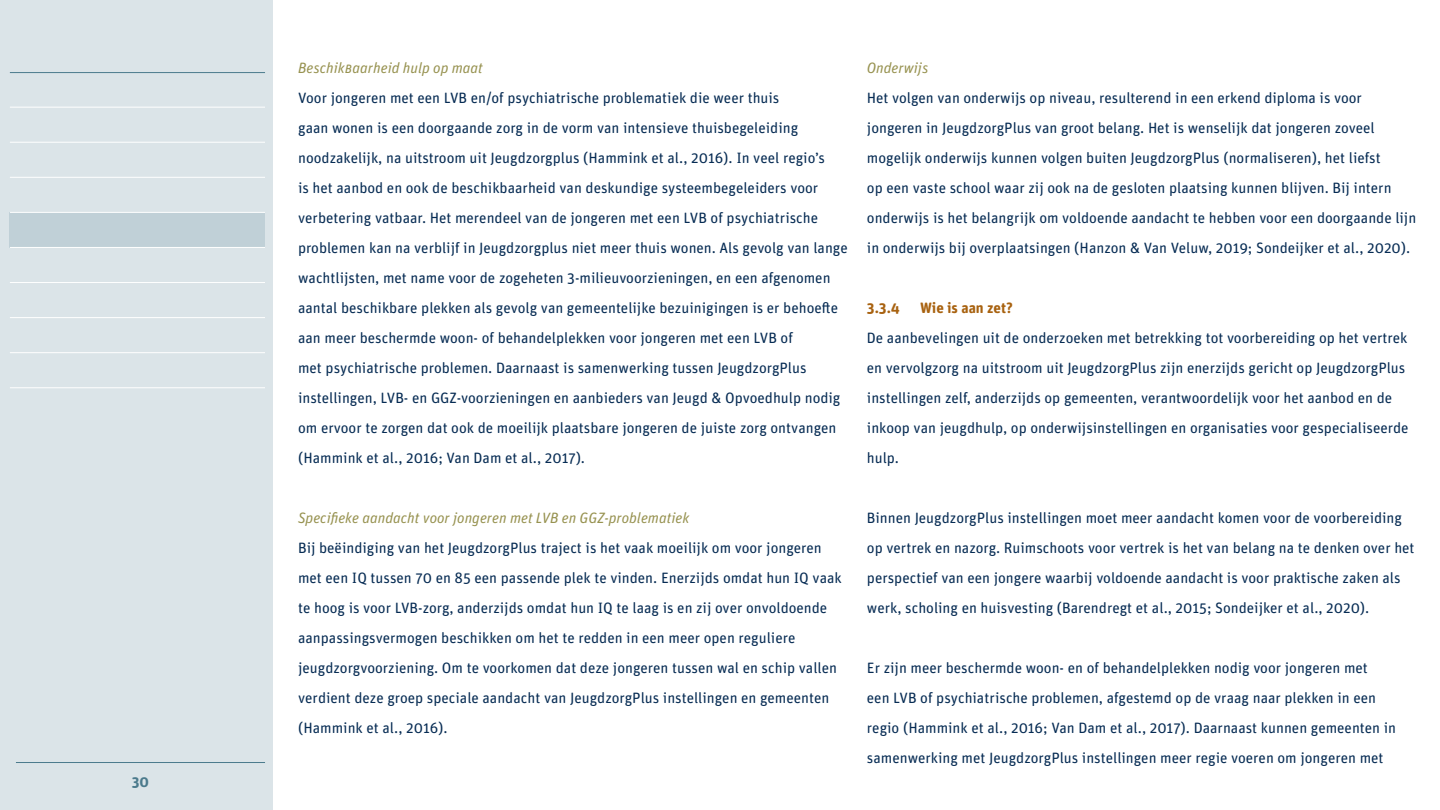
<style>
.page{position:relative;width:1440px;height:810px;background:#fff}
.page>*{position:absolute;margin:0;border:0;box-sizing:border-box;transform-origin:0 0}
.t1{font:15px/30px "Unit Rounded Pro";color:#072c54}
.t2{font:italic 15px "Unit Rounded Pro";color:#979250}
.t3{font:700 15px "Unit Rounded Pro";color:#a86210}
.t4{font:700 15px "Unit Rounded Pro";color:#4b7a8c}
</style>
<div class="page">
<div style="left:0;top:0;width:273px;height:810px;background:#dbe4e8"></div>
<hr style="left:16px;top:762px;width:249px;height:1px;background:#4b7a8c">
<div style="left:10px;top:213px;width:255px;height:35px;background:#c0d0d7"></div>
<hr style="left:10px;top:72px;width:255px;height:1px;background:#4b7a8c">
<hr style="left:10px;top:107px;width:255px;height:1px;background:#fff">
<hr style="left:10px;top:142px;width:255px;height:1px;background:#fff">
<hr style="left:10px;top:177px;width:255px;height:1px;background:#fff">
<hr style="left:10px;top:212px;width:255px;height:1px;background:#fff">
<hr style="left:10px;top:247px;width:255px;height:1px;background:#fff">
<hr style="left:10px;top:282px;width:255px;height:1px;background:#fff">
<hr style="left:10px;top:317px;width:255px;height:1px;background:#fff">
<hr style="left:10px;top:353px;width:255px;height:1px;background:#fff">
<hr style="left:10px;top:388px;width:255px;height:1px;background:#fff">
<p class="t4" style="left:132px;top:771px;width:19px">30</p>
<p class="t2" style="left:298px;top:57px;width:186px">BeschikBaarheid hulp op maat</p>
<p class="t1" style="left:298px;top:82px;width:551px">Voor jongeren met een LVB en/of psychiatrische problematiek die weer thuis<br>gaan wonen is een doorgaande zorg in de vorm van intensieve thuisbegeleiding noodzakelijk, na uitstroom uit Jeugdzorgplus (Hammink et al., 2016). In veel regio’s<br>is het aanbod en ook de beschikbaarheid van deskundige systeembegeleiders voor verbetering vatbaar. Het merendeel van de jongeren met een LVB of psychiatrische problemen kan na verblijf in Jeugdzorgplus niet meer thuis wonen. Als gevolg van lange wachtlijsten, met name voor de zogeheten 3-milieuvoorzieningen, en een afgenomen aantal beschikbare plekken als gevolg van gemeentelijke bezuinigingen is er behoefte aan meer beschermde woon- of behandelplekken voor jongeren met een LVB of<br>met psychiatrische problemen. Daarnaast is samenwerking tussen JeugdzorgPlus instellingen, LVB- en GGZ-voorzieningen en aanbieders van Jeugd &amp; Opvoedhulp nodig om ervoor te zorgen dat ook de moeilijk plaatsbare jongeren de juiste zorg ontvangen (Hammink et al., 2016; Van Dam et al., 2017).</p>
<p class="t2" style="left:298px;top:507px;width:393px">Specifieke aandacht voor jongeren met LVB en GGZ-problematiek</p>
<p class="t1" style="left:298px;top:532px;width:545px">Bij beëindiging van het JeugdzorgPlus traject is het vaak moeilijk om voor jongeren met een IQ tussen 70 en 85 een passende plek te vinden. Enerzijds omdat hun IQ vaak te hoog is voor LVB-zorg, anderzijds omdat hun IQ te laag is en zij over onvoldoende aanpassingsvermogen beschikken om het te redden in een meer open reguliere jeugdzorgvoorziening. Om te voorkomen dat deze jongeren tussen wal en schip vallen verdient deze groep speciale aandacht van JeugdzorgPlus instellingen en gemeenten (Hammink et al., 2016).</p>
<p class="t2" style="left:867px;top:57px;width:63px">Onderwijs</p>
<p class="t1" style="left:867px;top:82px;width:551px">Het volgen van onderwijs op niveau, resulterend in een erkend diploma is voor jongeren in JeugdzorgPlus van groot belang. Het is wenselijk dat jongeren zoveel mogelijk onderwijs kunnen volgen buiten JeugdzorgPlus (normaliseren), het liefst<br>op een vaste school waar zij ook na de gesloten plaatsing kunnen blijven. Bij intern onderwijs is het belangrijk om voldoende aandacht te hebben voor een doorgaande lijn in onderwijs bij overplaatsingen (Hanzon &amp; Van Veluw, 2019; Sondeijker et al., 2020).</p>
<p class="t3" style="left:867px;top:297px;width:35px">3.3.4</p>
<p class="t3" style="left:920px;top:297px;width:94px">Wie is aan zet?</p>
<p class="t1" style="left:867px;top:322px;width:543px">De aanbevelingen uit de onderzoeken met betrekking tot voorbereiding op het vertrek en vervolgzorg na uitstroom uit JeugdzorgPlus zijn enerzijds gericht op JeugdzorgPlus instellingen zelf, anderzijds op gemeenten, verantwoordelijk voor het aanbod en de inkoop van jeugdhulp, op onderwijsinstellingen en organisaties voor gespecialiseerde hulp.</p>
<p class="t1" style="left:867px;top:502px;width:549px">Binnen JeugdzorgPlus instellingen moet meer aandacht komen voor de voorbereiding op vertrek en nazorg. Ruimschoots voor vertrek is het van belang na te denken over het perspectief van een jongere waarbij voldoende aandacht is voor praktische zaken als werk, scholing en huisvesting (Barendregt et al., 2015; Sondeijker et al., 2020).</p>
<p class="t1" style="left:867px;top:652px;width:531px">Er zijn meer beschermde woon- en of behandelplekken nodig voor jongeren met<br>een LVB of psychiatrische problemen, afgestemd op de vraag naar plekken in een regio (Hammink et al., 2016; Van Dam et al., 2017). Daarnaast kunnen gemeenten in samenwerking met JeugdzorgPlus instellingen meer regie voeren om jongeren met</p>
</div>
